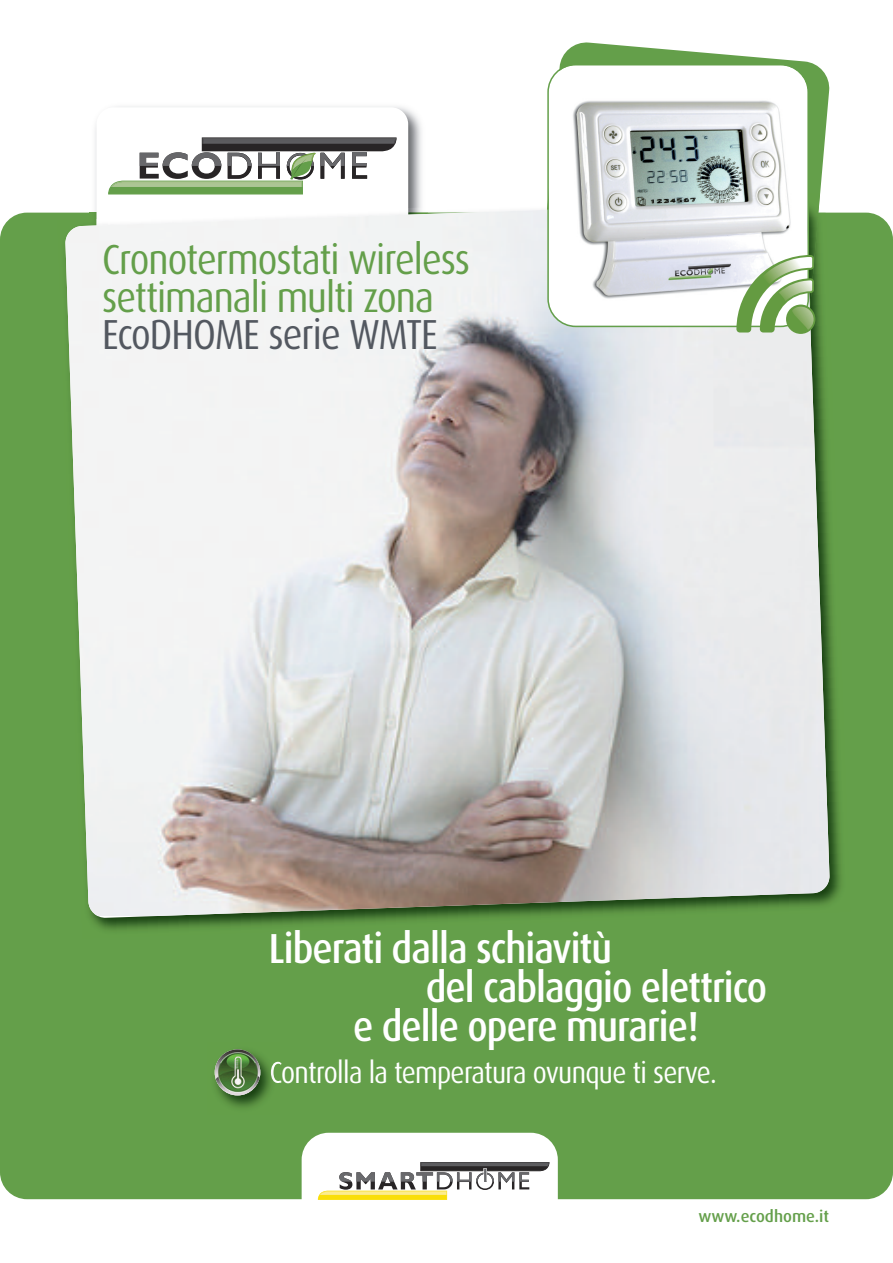
<style>
.page{position:relative;width:893px;height:1263px;background:#fff}
.page>*{position:absolute;margin:0;border:0;box-sizing:border-box;transform-origin:0 0}
.t1{font:500 42px "Dax";letter-spacing:-.025em;color:#fff;scale:.9 1}
.t2{font:42px/37.5px "Dax";letter-spacing:-.025em;color:#649f4a;scale:.9 1}
.t3{font:42px "Dax";letter-spacing:-.025em;color:#535860;scale:.9 1}
.t4{font:30px "Dax";letter-spacing:-.025em;color:#fff;scale:.9 1}
.t5{font:500 16.5px "Dax";color:#649f4a}
</style>
<div class="page">
<div style="left:0;top:213px;width:893px;height:986px;background:#649f4a;border-radius:27px"></div>
<svg style="left:560px;top:42px;width:270px;height:151px;fill:#649f4a"></svg>
<img style="left:95px;top:106px;width:327px;height:95px">
<div style="left:97px;top:107px;width:311px;height:208px;background:#fff;border-radius:17px"></div>
<svg style="left:108px;top:137px;width:289px;height:57px"></svg>
<div style="left:302px;top:1133px;width:256px;height:129px;background:#fff;border-radius:27px"></div>
<svg style="left:318px;top:1162px;width:232px;height:38px"></svg>
<img style="left:809px;top:193px;width:12px;height:8px">
<img style="left:91px;top:564px;width:750px;height:366px">
<img style="left:65px;top:201px;width:765px;height:715px">
<svg style="left:547px;top:64px;width:262px;height:263px"></svg>
<svg style="left:786px;top:305px;width:29px;height:29px"></svg>
<svg style="left:736px;top:255px;width:78px;height:77px"></svg>
<img style="left:214px;top:1050px;width:65px;height:58px">
<img style="left:271px;top:1062px;width:9px;height:21px">
<img style="left:215px;top:1049px;width:45px;height:46px;border-radius:50%">
<p class="t2" style="left:102px;top:244px;width:410px">Cronotermostati wireless settimanali multi zona</p>
<p class="t3" style="left:102px;top:316px;width:375px">EcoDHOME serie WMTE</p>
<p class="t1" style="left:269px;top:930px;width:383px">Liberati dalla schiavitù</p>
<p class="t1" style="left:426px;top:969px;width:381px">del cablaggio elettrico</p>
<p class="t1" style="left:353px;top:1008px;width:386px">e delle opere murarie!</p>
<p class="t4" style="left:269px;top:1059px;width:499px">Controlla la temperatura ovunque ti serve.</p>
<p class="t5" style="left:699px;top:1208px;width:132px">www.ecodhome.it</p>
</div>
